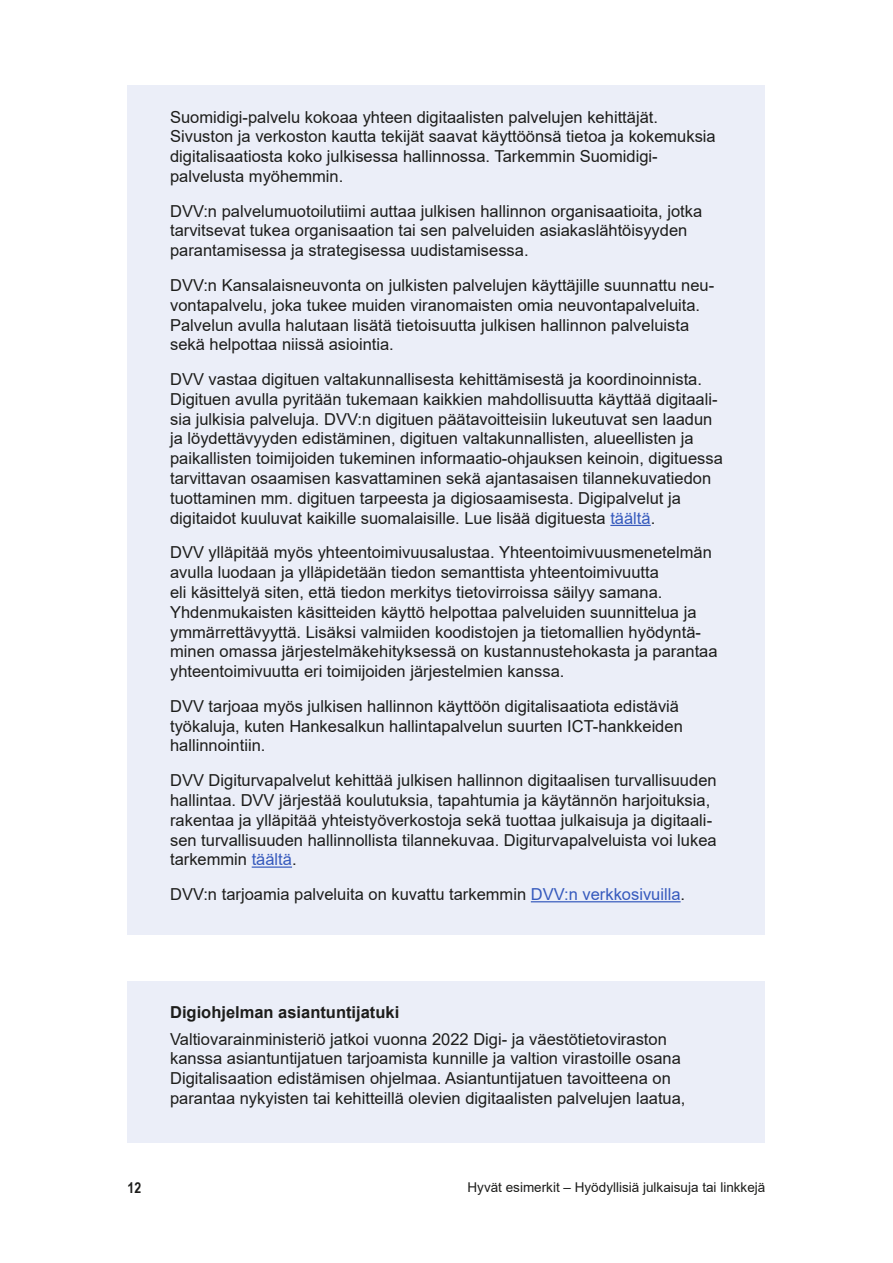
<style>
.page{position:relative;width:893px;height:1263px;background:#fff}
.page>*{position:absolute;margin:0;border:0;box-sizing:border-box;transform-origin:0 0}
.Leipis_-_uusi{font:16.5px/19.8px "Arial";color:#1d1d1b}
.H4_-_isompi_väli{font:700 16.5px "Arial";color:#1d1d1b}
.t1{font:700 15px "Arial Narrow";color:#1d1d1b}
.t2{font:13.5px "Arial";color:#1d1d1b}
.s1{color:#365abd}
</style>
<div class="page">
<div style="left:128px;top:85px;width:637px;height:1058px;background:#ebeef8"></div>
<hr style="left:610px;top:525px;width:41px;height:1px;background:#365abd">
<hr style="left:252px;top:866px;width:40px;height:2px;background:#365abd">
<hr style="left:531px;top:901px;width:150px;height:1px;background:#365abd">
<div style="left:128px;top:935px;width:637px;height:46px;background:#fff"></div>
<p class="Leipis_-_uusi" style="left:170px;top:107px;width:547px">Suomidigi-palvelu kokoaa yhteen digitaalisten palvelujen kehittäjät.<br>Sivuston ja verkoston kautta tekijät saavat käyttöönsä tietoa ja kokemuksia digitalisaatiosta koko julkisessa hallinnossa. Tarkemmin Suomidigi&shy;palvelusta myöhemmin.</p>
<p class="Leipis_-_uusi" style="left:170px;top:201px;width:534px">DVV:n palvelumuotoilutiimi auttaa julkisen hallinnon organisaatioita, jotka tarvitsevat tukea organisaation tai sen palveluiden asiakaslähtöisyyden parantamisessa ja strategisessa uudistamisessa.</p>
<p class="Leipis_-_uusi" style="left:170px;top:275px;width:546px">DVV:n Kansalaisneuvonta on julkisten palvelujen käyttäjille suunnattu neu&shy;vontapalvelu, joka tukee muiden viranomaisten omia neuvontapalveluita.<br>Palvelun avulla halutaan lisätä tietoisuutta julkisen hallinnon palveluista sekä helpottaa niissä asiointia.</p>
<p class="Leipis_-_uusi" style="left:170px;top:369px;width:554px">DVV vastaa digituen valtakunnallisesta kehittämisestä ja koordinoinnista.<br>Digituen avulla pyritään tukemaan kaikkien mahdollisuutta käyttää digitaali&shy;sia julkisia palveluja. DVV:n digituen päätavoitteisiin lukeutuvat sen laadun ja löydettävyyden edistäminen, digituen valtakunnallisten, alueellisten ja paikallisten toimijoiden tukeminen informaatio-ohjauksen keinoin, digituessa tarvittavan osaamisen kasvattaminen sekä ajantasaisen tilannekuvatiedon tuottaminen mm. digituen tarpeesta ja digiosaamisesta. Digipalvelut ja digitaidot kuuluvat kaikille suomalaisille. Lue lisää digituesta <span class="s1">täältä</span>.</p>
<p class="Leipis_-_uusi" style="left:170px;top:542px;width:549px">DVV ylläpitää myös yhteentoimivuusalustaa. Yhteentoimivuusmenetelmän avulla luodaan ja ylläpidetään tiedon semanttista yhteentoimivuutta<br>eli käsittelyä siten, että tiedon merkitys tietovirroissa säilyy samana.<br>Yhdenmukaisten käsitteiden käyttö helpottaa palveluiden suunnittelua ja ymmärrettävyyttä. Lisäksi valmiiden koodistojen ja tietomallien hyödyntä&shy;minen omassa järjestelmäkehityksessä on kustannustehokasta ja parantaa yhteentoimivuutta eri toimijoiden järjestelmien kanssa.</p>
<p class="Leipis_-_uusi" style="left:170px;top:696px;width:514px">DVV tarjoaa myös julkisen hallinnon käyttöön digitalisaatiota edistäviä työkaluja, kuten Hankesalkun hallintapalvelun suurten ICT-hankkeiden hallinnointiin.</p>
<p class="Leipis_-_uusi" style="left:170px;top:770px;width:548px">DVV Digiturvapalvelut kehittää julkisen hallinnon digitaalisen turvallisuuden hallintaa. DVV järjestää koulutuksia, tapahtumia ja käytännön harjoituksia, rakentaa ja ylläpitää yhteistyöverkostoja sekä tuottaa julkaisuja ja digitaali&shy;sen turvallisuuden hallinnollista tilannekuvaa. Digiturvapalveluista voi lukea tarkemmin <span class="s1">täältä</span>.</p>
<p class="Leipis_-_uusi" style="left:170px;top:884px;width:517px">DVV:n tarjoamia palveluita on kuvattu tarkemmin <span class="s1">DVV:n verkkosivuilla</span>.</p>
<h4 class="H4_-_isompi_väli" style="left:170px;top:1001px;width:231px">Digiohjelman asiantuntijatuki</h4>
<p class="Leipis_-_uusi" style="left:170px;top:1029px;width:517px">Valtiovarainministeriö jatkoi vuonna 2022 Digi- ja väestötietoviraston kanssa asiantuntijatuen tarjoamista kunnille ja valtion virastoille osana Digitalisaation edistämisen ohjelmaa. Asiantuntijatuen tavoitteena on parantaa nykyisten tai kehitteillä olevien digitaalisten palvelujen laatua,</p>
<p class="t1" style="left:128px;top:1176px;width:15px">12</p>
<p class="t2" style="left:467px;top:1178px;width:299px">Hyvät esimerkit – Hyödyllisiä julkaisuja tai linkkejä</p>
</div>
